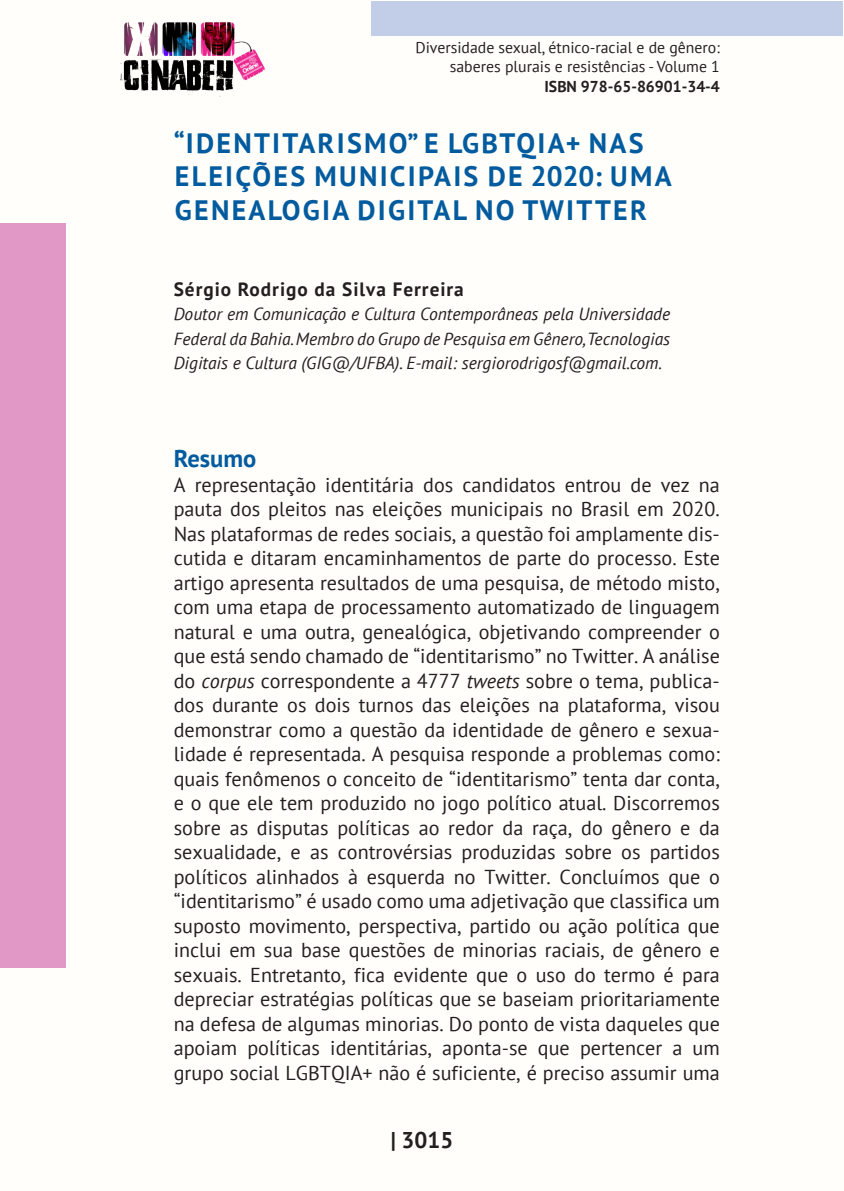
<style>
.page{position:relative;width:844px;height:1191px;background:#fff}
.page>*{position:absolute;margin:0;border:0;box-sizing:border-box;transform-origin:0 0}
._0_TÍTULO{font:700 28px/33.6px "PT Sans";letter-spacing:.08em;color:#015b9e}
._3_RESUMO{font:700 24.5px "PT Sans";color:#015b9e}
.t1{font:700 22.75px "PT Sans";color:#231f20}
._4_CORPO_RESUMO{font:20.12px/24.5px "PT Sans";color:#231f20;text-align:justify}
._1_AUTOR{font:700 19.25px "PT Sans";letter-spacing:.05em;color:#231f20}
._2_TITULAÇÃO{font:italic 17.5px/24.5px "PT Sans";color:#231f20;text-align:justify}
.t2{font:15.75px/18.9px "PT Sans";color:#231f20;text-align:right}
.t3{font:700 15.75px "PT Sans";color:#231f20}
.s1{font-style:italic}
</style>
<div class="page">
<div style="left:0;top:0;width:843px;height:1191px;background:#fffefa"></div>
<div style="left:371px;top:1px;width:471px;height:35px;background:#c2cde7"></div>
<div style="left:0;top:223px;width:65px;height:744px;background:#e198c7"></div>
<img style="left:120px;top:22px;width:144px;height:75px">
<p class="t2" style="left:415px;top:38px;width:306px">Diversidade sexual, étnico-racial e de gênero: saberes plurais e resistências - Volume 1</p>
<p class="t3" style="left:544px;top:76px;width:177px">ISBN 978-65-86901-34-4</p>
<p class="_0_TÍTULO" style="left:174px;top:125px;width:499px">“IDENTITARISMO” E LGBTQIA+ NAS<br>ELEIÇÕES MUNICIPAIS DE 2020: UMA<br>GENEALOGIA DIGITAL NO TWITTER</p>
<p class="_1_AUTOR" style="left:174px;top:276px;width:291px">Sérgio Rodrigo da Silva Ferreira</p>
<p class="_2_TITULAÇÃO" style="left:174px;top:301px;width:498px">Doutor em Comunicação e Cultura Contemporâneas pela Universidade Federal da Bahia. Membro do Grupo de Pesquisa em Gênero,Tecnologias Digitais e Cultura (GIG@/UFBA). E-mail: sergiorodrigosf@gmail.com.</p>
<p class="_3_RESUMO" style="left:174px;top:442px;width:84px">Resumo</p>
<p class="_4_CORPO_RESUMO" style="left:174px;top:472px;width:547px">A representação identitária dos candidatos entrou de vez na pauta dos pleitos nas eleições municipais no Brasil em 2020.<br>Nas plataformas de redes sociais, a questão foi amplamente dis&shy;cutida e ditaram encaminhamentos de parte do processo. Este artigo apresenta resultados de uma pesquisa, de método misto, com uma etapa de processamento automatizado de linguagem natural e uma outra, genealógica, objetivando compreender o que está sendo chamado de “identitarismo” no Twitter. A análise do <span class="s1">corpus</span> correspondente a 4777 <span class="s1">tweets</span> sobre o tema, publica&shy;dos durante os dois turnos das eleições na plataforma, visou demonstrar como a questão da identidade de gênero e sexua&shy;lidade é representada. A pesquisa responde a problemas como: quais fenômenos o conceito de “identitarismo” tenta dar conta, e o que ele tem produzido no jogo político atual. Discorremos sobre as disputas políticas ao redor da raça, do gênero e da sexualidade, e as controvérsias produzidas sobre os partidos políticos alinhados à esquerda no Twitter. Concluímos que o “identitarismo” é usado como uma adjetivação que classifica um suposto movimento, perspectiva, partido ou ação política que inclui em sua base questões de minorias raciais, de gênero e sexuais. Entretanto, fica evidente que o uso do termo é para depreciar estratégias políticas que se baseiam prioritariamente na defesa de algumas minorias. Do ponto de vista daqueles que apoiam políticas identitárias, aponta-se que pertencer a um grupo social LGBTQIA+ não é suficiente, é preciso assumir uma</p>
<p class="t1" style="left:390px;top:1125px;width:64px">| 3015</p>
</div>
